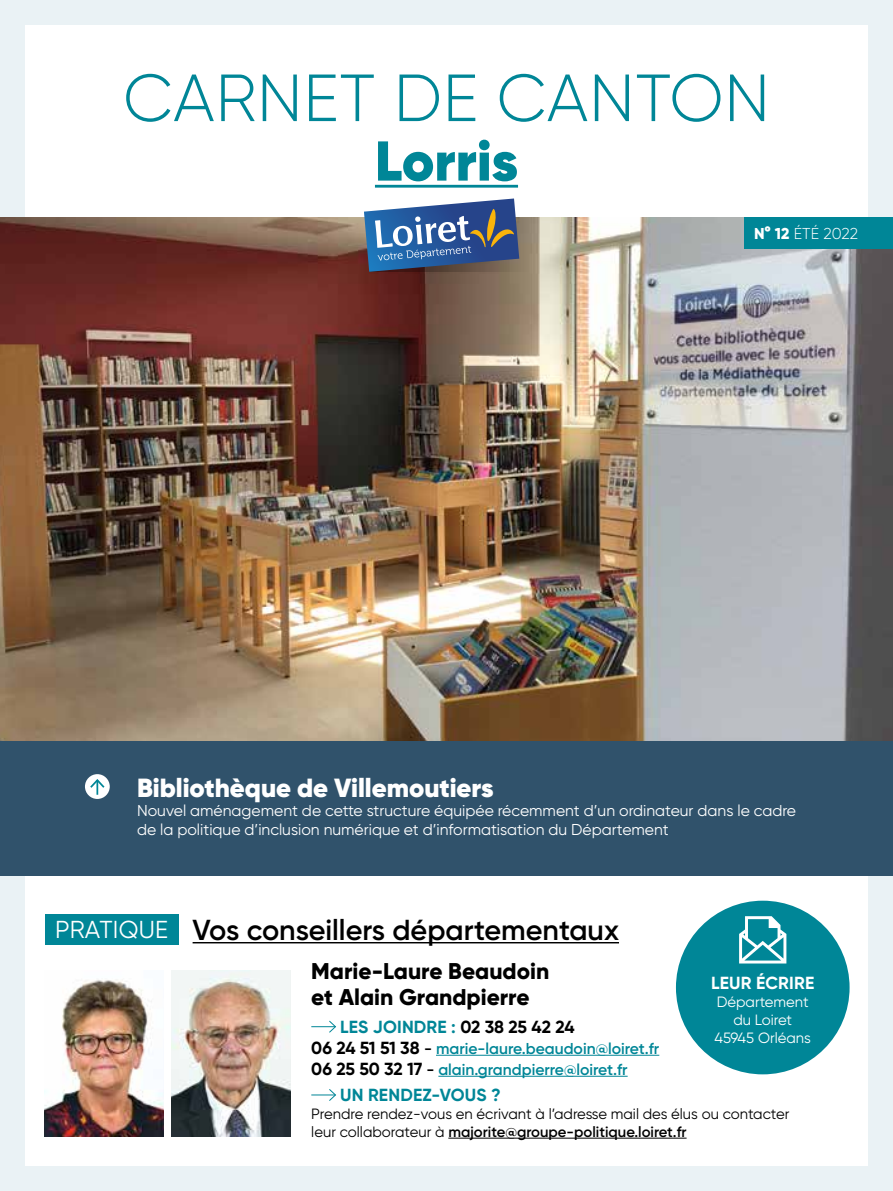
<style>
.page{position:relative;width:893px;height:1191px;background:#fff}
.page>*{position:absolute;margin:0;border:0;box-sizing:border-box;transform-origin:0 0}
.t1{font:300 66.5px "Gilroy";letter-spacing:.01em;color:#008697}
.t2{font:900 56px "Gilroy";color:#008697}
.t3{font:600 28.88px "Gilroy";color:#000}
.t4{font:900 26.25px "Gilroy";color:#fff}
.t5{font:800 22.75px/26.2px "Gilroy";color:#000}
.t6{font:700 17.5px "Gilroy";letter-spacing:.01em;color:#008697}
.t7{font:700 17.5px "Gilroy";letter-spacing:.01em;color:#fff}
.t8{font:15.75px/18.9px "Gilroy";color:#fff}
.t9{font:600 15.75px/21px "Gilroy";color:#008697}
.t10{font:300 15.75px "Gilroy";color:#fff}
.t11{font:14.88px/17.8px "Gilroy";color:#000}
.t12{font:14.88px/17.8px "Gilroy";color:#fff;text-align:center}
.s1{font-weight:800}
.s2{font-weight:400;font-size:24.5px;color:#fff}
.s3{color:#000}
.s4{font-weight:700;font-size:17.5px;color:#000}
.s5{font-weight:600}
</style>
<div class="page">
<div style="left:0;top:0;width:25px;height:1191px;background:#eaf2f5"></div>
<div style="left:868px;top:0;width:25px;height:1191px;background:#eaf2f5"></div>
<div style="left:0;top:0;width:893px;height:25px;background:#eaf2f5"></div>
<div style="left:0;top:1166px;width:893px;height:25px;background:#eaf2f5"></div>
<div style="left:0;top:217px;width:893px;height:659px;background:#30526b"></div>
<hr style="left:375px;top:185px;width:143px;height:3px;background:#008697">
<img style="left:0;top:217px;width:893px;height:523px">
<div style="left:370px;top:219px;width:159px;height:53px;background:#90806a"></div>
<svg style="left:364px;top:198px;width:155px;height:74px;background:#5b779f"></svg>
<div style="left:85px;top:774px;width:25px;height:25px;background:#fff;border-radius:50%"></div>
<svg style="left:88px;top:777px;width:18px;height:17px"></svg>
<div style="left:744px;top:217px;width:149px;height:31px;background:#008697"></div>
<hr style="left:193px;top:942px;width:426px;height:1px;background:#000">
<div style="left:45px;top:915px;width:134px;height:30px;background:#008697"></div>
<hr style="left:436px;top:1054px;width:223px;height:1px;background:#008697">
<hr style="left:438px;top:1075px;width:190px;height:1px;background:#008697">
<hr style="left:448px;top:1137px;width:239px;height:1px;background:#000">
<svg style="left:311px;top:1020px;width:25px;height:13px"></svg>
<svg style="left:311px;top:1089px;width:25px;height:12px"></svg>
<div style="left:676px;top:900px;width:174px;height:174px;background:#008697;border-radius:50%"></div>
<svg style="left:739px;top:916px;width:47px;height:47px"></svg>
<img style="left:45px;top:980px;width:119px;height:156px">
<img style="left:172px;top:970px;width:119px;height:166px">
<h1 class="t1" style="left:123px;top:57px;width:648px">CARNET DE CANTON</h1>
<h2 class="t2" style="left:375px;top:125px;width:145px">Lorris</h2>
<p class="t10" style="left:754px;top:224px;width:106px"><span class="s1">N° 12</span> ÉTÉ 2022</p>
<h3 class="t4" style="left:137px;top:771px;width:358px">Bibliothèque de Villemoutiers</h3>
<p class="t8" style="left:137px;top:800px;width:661px">Nouvel aménagement de cette structure équipée récemment d’un ordinateur dans le cadre de la politique d’inclusion numérique et d’informatisation du Département</p>
<h3 class="t3" style="left:55px;top:911px;width:565px"><span class="s2">PRATIQUE</span> Vos conseillers départementaux</h3>
<h3 class="t5" style="left:311px;top:957px;width:240px">Marie-Laure Beaudoin et Alain Grandpierre</h3>
<p class="t6" style="left:340px;top:1015px;width:236px">LES JOINDRE : <span class="s3">02 38 25 42 24</span></p>
<p class="t9" style="left:311px;top:1037px;width:349px"><span class="s4">06 24 51 51 38</span> <span class="s3">-</span> marie-laure.beaudoin@loiret.fr<br><span class="s4">06 25 50 32 17</span> <span class="s3">-</span> alain.grandpierre@loiret.fr</p>
<p class="t6" style="left:340px;top:1083px;width:162px">UN RENDEZ-VOUS ?</p>
<p class="t11" style="left:311px;top:1104px;width:480px">Prendre rendez-vous en écrivant à l’adresse mail des élus ou contacter leur collaborateur à <span class="s5">majorite@groupe-politique.loiret.fr</span></p>
<p class="t7" style="left:711px;top:972px;width:105px">LEUR ÉCRIRE</p>
<p class="t12" style="left:715px;top:992px;width:98px">Département du Loiret<br>45945 Orléans</p>
</div>
